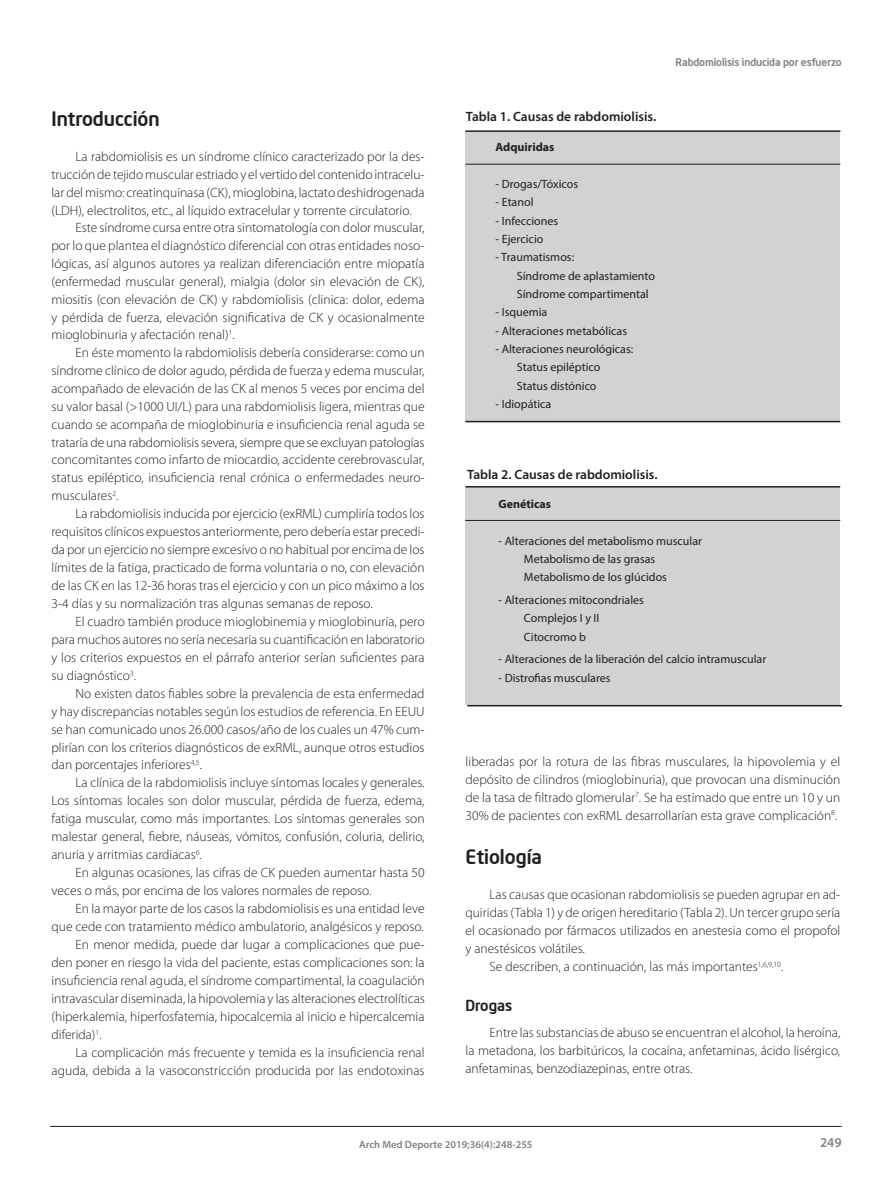
<style>
.page{position:relative;width:894px;height:1192px;background:#fff}
.page>*{position:absolute;margin:0;border:0;box-sizing:border-box;transform-origin:0 0}
.Subtítulo_1{font:500 19.5px "Neo Sans Intel";color:#231f20}
.Subtítulo_2{font:500 15px "Neo Sans Intel";color:#231f20}
.C__de_texto{font:300 13.5px/18px "Myriad Pro";color:#231f20;text-align:justify}
.Titol_Tabla{font:600 13.5px "Myriad Pro";color:#231f20}
.t1{font:600 13.5px "Myriad Pro";color:#808285}
.Taula_OK{font:12px "Myriad Pro";color:#231f20}
.Taula_OK-2{font:700 12px "Myriad Pro";color:#231f20}
.t2{font:500 10.5px "Neo Sans Intel";letter-spacing:-.01em;color:#808285}
.t3{font:600 10.5px "Myriad Pro";color:#808285}
</style>
<div class="page">
<hr style="left:50px;top:1126px;width:791px;height:1px;background:#231f20">
<div style="left:465px;top:486px;width:374px;height:219px;background:#d1d2d4"></div>
<div style="left:465px;top:131px;width:374px;height:291px;background:#d1d2d4"></div>
<hr style="left:465px;top:130px;width:375px;height:2px;background:#231f20">
<hr style="left:465px;top:164px;width:374px;height:1px;background:#231f20">
<hr style="left:465px;top:421px;width:374px;height:1px;background:#231f20">
<hr style="left:465px;top:486px;width:374px;height:1px;background:#231f20">
<hr style="left:467px;top:705px;width:374px;height:1px;background:#231f20">
<hr style="left:465px;top:520px;width:374px;height:1px;background:#231f20">
<p class="Subtítulo_1" style="left:51px;top:107px;width:110px">Introducción</p>
<p class="C__de_texto" style="left:51px;top:147px;width:374px;text-indent:24px">La rabdomiolisis es un síndrome clínico caracterizado por la des&shy;trucción de tejido muscular estriado y el vertido del contenido intracelu&shy;lar del mismo: creatinquinasa (CK), mioglobina, lactato deshidrogenada (LDH), electrolitos, etc., al líquido extracelular y torrente circulatorio.</p>
<p class="C__de_texto" style="left:51px;top:219px;width:374px;text-indent:24px">Este síndrome cursa entre otra sintomatología con dolor muscular, por lo que plantea el diagnóstico diferencial con otras entidades noso&shy;lógicas, así algunos autores ya realizan diferenciación entre miopatía (enfermedad muscular general), mialgia (dolor sin elevación de CK), miositis (con elevación de CK) y rabdomiolisis (clinica: dolor, edema y pérdida de fuerza, elevación significativa de CK y ocasionalmente mioglobinuria y afectación renal)<sup>1</sup>.</p>
<p class="C__de_texto" style="left:51px;top:344px;width:374px;text-indent:24px">En éste momento la rabdomiolisis debería considerarse: como un síndrome clínico de dolor agudo, pérdida de fuerza y edema muscular, acompañado de elevación de las CK al menos 5 veces por encima del su valor basal (&gt;1000 UI/L) para una rabdomiolisis ligera, mientras que cuando se acompaña de mioglobinuria e insuficiencia renal aguda se trataría de una rabdomiolisis severa, siempre que se excluyan patologías concomitantes como infarto de miocardio, accidente cerebrovascular, status epiléptico, insuficiencia renal crónica o enfermedades neuro&shy;musculares<sup>2</sup>.</p>
<p class="C__de_texto" style="left:51px;top:504px;width:374px;text-indent:24px">La rabdomiolisis inducida por ejercicio (exRML) cumpliría todos los requisitos clínicos expuestos anteriormente, pero debería estar precedi&shy;da por un ejercicio no siempre excesivo o no habitual por encima de los límites de la fatiga, practicado de forma voluntaria o no, con elevación de las CK en las 12-36 horas tras el ejercicio y con un pico máximo a los 3-4 días y su normalización tras algunas semanas de reposo.</p>
<p class="C__de_texto" style="left:51px;top:612px;width:374px;text-indent:24px">El cuadro también produce mioglobinemia y mioglobinuria, pero para muchos autores no sería necesaria su cuantificación en laboratorio y los criterios expuestos en el párrafo anterior serían suficientes para su diagnóstico<sup>3</sup>.</p>
<p class="C__de_texto" style="left:51px;top:684px;width:374px;text-indent:24px">No existen datos fiables sobre la prevalencia de esta enfermedad y hay discrepancias notables según los estudios de referencia. En EEUU se han comunicado unos 26.000 casos/año de los cuales un 47% cum&shy;plirían con los criterios diagnósticos de exRML, aunque otros estudios dan porcentajes inferiores<sup>4,5</sup>.</p>
<p class="C__de_texto" style="left:51px;top:774px;width:374px;text-indent:24px">La clínica de la rabdomiolisis incluye síntomas locales y generales.<br>Los síntomas locales son dolor muscular, pérdida de fuerza, edema, fatiga muscular, como más importantes. Los síntomas generales son malestar general, fiebre, náuseas, vómitos, confusión, coluria, delirio, anuria y arritmias cardiacas<sup>6</sup>.</p>
<p class="C__de_texto" style="left:51px;top:864px;width:374px;text-indent:24px">En algunas ocasiones, las cifras de CK pueden aumentar hasta 50 veces o más, por encima de los valores normales de reposo.</p>
<p class="C__de_texto" style="left:51px;top:900px;width:374px;text-align:right">En la mayor parte de los casos la rabdomiolisis es una entidad leve que cede con tratamiento médico ambulatorio, analgésicos y reposo.</p>
<p class="C__de_texto" style="left:51px;top:936px;width:374px;text-indent:24px">En menor medida, puede dar lugar a complicaciones que pue&shy;den poner en riesgo la vida del paciente, estas complicaciones son: la insuficiencia renal aguda, el síndrome compartimental, la coagulación intravascular diseminada, la hipovolemia y las alteraciones electrolíticas (hiperkalemia, hiperfosfatemia, hipocalcemia al inicio e hipercalcemia diferida)<sup>1</sup>.</p>
<p class="C__de_texto" style="left:51px;top:1044px;width:374px;text-align:right">La complicación más frecuente y temida es la insuficiencia renal aguda, debida a la vasoconstricción producida por las endotoxinas</p>
<p class="Titol_Tabla" style="left:465px;top:108px;width:192px">Tabla 1. Causas de rabdomiolisis.</p>
<p class="Taula_OK-2" style="left:495px;top:139px;width:60px">Adquiridas</p>
<p class="Taula_OK" style="left:495px;top:176px;width:84px">- Drogas/Tóxicos</p>
<p class="Taula_OK" style="left:495px;top:195px;width:39px">- Etanol</p>
<p class="Taula_OK" style="left:495px;top:213px;width:64px">- Infecciones</p>
<p class="Taula_OK" style="left:495px;top:232px;width:49px">- Ejercicio</p>
<p class="Taula_OK" style="left:495px;top:250px;width:80px">- Traumatismos:</p>
<p class="Taula_OK" style="left:516px;top:268px;width:140px">Síndrome de aplastamiento</p>
<p class="Taula_OK" style="left:516px;top:287px;width:133px">Síndrome compartimental</p>
<p class="Taula_OK" style="left:495px;top:305px;width:53px">- Isquemia</p>
<p class="Taula_OK" style="left:495px;top:323px;width:133px">- Alteraciones metabólicas</p>
<p class="Taula_OK" style="left:495px;top:342px;width:139px">- Alteraciones neurológicas:</p>
<p class="Taula_OK" style="left:516px;top:360px;width:85px">Status epiléptico</p>
<p class="Taula_OK" style="left:516px;top:378px;width:81px">Status distónico</p>
<p class="Taula_OK" style="left:495px;top:397px;width:57px">- Idiopática</p>
<p class="t2" style="left:675px;top:56px;width:167px">Rabdomiolisis inducida por esfuerzo</p>
<p class="Titol_Tabla" style="left:467px;top:466px;width:192px">Tabla 2. Causas de rabdomiolisis.</p>
<p class="Taula_OK-2" style="left:498px;top:496px;width:54px">Genéticas</p>
<p class="Taula_OK" style="left:498px;top:533px;width:205px">- Alteraciones del metabolismo muscular</p>
<p class="Taula_OK" style="left:523px;top:551px;width:133px">Metabolismo de las grasas</p>
<p class="Taula_OK" style="left:523px;top:570px;width:144px">Metabolismo de los glúcidos</p>
<p class="Taula_OK" style="left:498px;top:592px;width:147px">- Alteraciones mitocondriales</p>
<p class="Taula_OK" style="left:523px;top:611px;width:77px">Complejos I y II</p>
<p class="Taula_OK" style="left:523px;top:629px;width:63px">Citocromo b</p>
<p class="Taula_OK" style="left:498px;top:652px;width:269px">- Alteraciones de la liberación del calcio intramuscular</p>
<p class="Taula_OK" style="left:498px;top:670px;width:114px">- Distrofias musculares</p>
<p class="C__de_texto" style="left:465px;top:752px;width:376px">liberadas por la rotura de las fibras musculares, la hipovolemia y el depósito de cilindros (mioglobinuria), que provocan una disminución de la tasa de filtrado glomerular<sup>7</sup>. Se ha estimado que entre un 10 y un 30% de pacientes con exRML desarrollarían esta grave complicación<sup>8</sup>.</p>
<p class="Subtítulo_1" style="left:465px;top:845px;width:78px">Etiología</p>
<p class="C__de_texto" style="left:465px;top:886px;width:376px;text-indent:24px">Las causas que ocasionan rabdomiolisis se pueden agrupar en ad&shy;quiridas (Tabla 1) y de origen hereditario (Tabla 2). Un tercer grupo sería el ocasionado por fármacos utilizados en anestesia como el propofol y anestésicos volátiles.</p>
<p class="C__de_texto" style="left:489px;top:958px;width:295px">Se describen, a continuación, las más importantes<sup>1,6,9,10</sup>.</p>
<p class="Subtítulo_2" style="left:465px;top:995px;width:48px">Drogas</p>
<p class="C__de_texto" style="left:465px;top:1023px;width:376px;text-indent:24px">Entre las substancias de abuso se encuentran el alcohol, la heroína, la metadona, los barbitúricos, la cocaína, anfetaminas, ácido lisérgico, anfetaminas, benzodiazepinas, entre otras.</p>
<p class="t3" style="left:359px;top:1137px;width:175px">Arch Med Deporte 2019;36(4):248-255</p>
<p class="t1" style="left:819px;top:1134px;width:23px">249</p>
</div>
